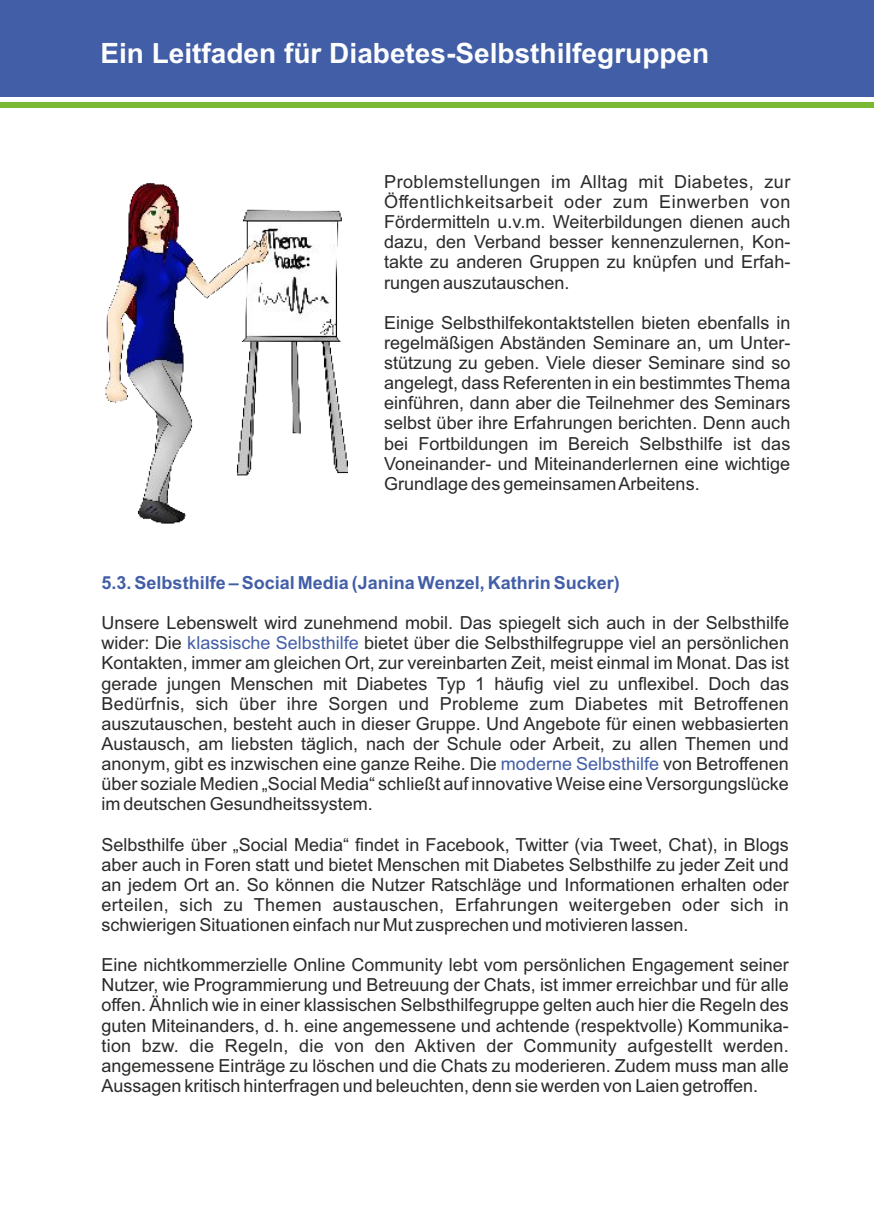
<style>
.page{position:relative;width:874px;height:1225px;background:#fff}
.page>*{position:absolute;margin:0;border:0;box-sizing:border-box;transform-origin:0 0}
.t1{font:700 28px "Arial";color:#fefefe}
.t2{font:18px/20.2px "Arial";color:#2b2a29;text-align:justify}
.t3{font:700 18px "Arial";color:#415ea7}
.s1{color:#415ea7}
</style>
<div class="page">
<div style="left:0;top:102px;width:873px;height:6px;background:#78b833"></div>
<div style="left:0;top:0;width:873px;height:97px;background:#415ea7"></div>
<img style="left:105px;top:183px;width:242px;height:341px">
<h1 class="t1" style="left:100px;top:43px;width:610px">Ein Leitfaden für Diabetes-Selbsthilfegruppen</h1>
<p class="t2" style="left:384px;top:173px;width:407px">Problemstellungen im Alltag mit Diabetes, zur Öffentlichkeitsarbeit oder zum Einwerben von Fördermitteln u.v.m. Weiterbildungen dienen auch dazu, den Verband besser kennenzulernen, Kon&shy;takte zu anderen Gruppen zu knüpfen und Erfah&shy;rungen auszutauschen.</p>
<p class="t2" style="left:384px;top:314px;width:407px">Einige Selbsthilfekontaktstellen bieten ebenfalls in regelmäßigen Abständen Seminare an, um Unter&shy;stützung zu geben. Viele dieser Seminare sind so angelegt, dass Referenten in ein bestimmtes Thema einführen, dann aber die Teilnehmer des Seminars selbst über ihre Erfahrungen berichten. Denn auch bei Fortbildungen im Bereich Selbsthilfe ist das Voneinander- und Miteinanderlernen eine wichtige Grundlage des gemeinsamen Arbeitens.</p>
<p class="t3" style="left:101px;top:576px;width:519px">5.3. Selbsthilfe – Social Media (Janina Wenzel, Kathrin Sucker)</p>
<p class="t2" style="left:101px;top:614px;width:688px">Unsere Lebenswelt wird zunehmend mobil. Das spiegelt sich auch in der Selbsthilfe wider: Die <span class="s1">klassische Selbsthilfe</span> bietet über die Selbsthilfegruppe viel an persönlichen Kontakten, immer am gleichen Ort, zur vereinbarten Zeit, meist einmal im Monat. Das ist gerade jungen Menschen mit Diabetes Typ 1 häufig viel zu unflexibel. Doch das Bedürfnis, sich über ihre Sorgen und Probleme zum Diabetes mit Betroffenen auszutauschen, besteht auch in dieser Gruppe. Und Angebote für einen webbasierten Austausch, am liebsten täglich, nach der Schule oder Arbeit, zu allen Themen und anonym, gibt es inzwischen eine ganze Reihe. Die <span class="s1">moderne Selbsthilfe</span> von Betroffenen über soziale Medien „Social Media“ schließt auf innovative Weise eine Versorgungslücke im deutschen Gesundheitssystem.</p>
<p class="t2" style="left:101px;top:835px;width:688px">Selbsthilfe über „Social Media“ findet in Facebook, Twitter (via Tweet, Chat), in Blogs aber auch in Foren statt und bietet Menschen mit Diabetes Selbsthilfe zu jeder Zeit und an jedem Ort an. So können die Nutzer Ratschläge und Informationen erhalten oder erteilen, sich zu Themen austauschen, Erfahrungen weitergeben oder sich in schwierigen Situationen einfach nur Mut zusprechen und motivieren lassen.</p>
<p class="t2" style="left:101px;top:956px;width:688px">Eine nichtkommerzielle Online Community lebt vom persönlichen Engagement seiner Nutzer, wie Programmierung und Betreuung der Chats, ist immer erreichbar und für alle offen. Ähnlich wie in einer klassischen Selbsthilfegruppe gelten auch hier die Regeln des guten Miteinanders, d. h. eine angemessene und achtende (respektvolle) Kommunika&shy;tion bzw. die Regeln, die von den Aktiven der Community aufgestellt werden. angemessene Einträge zu löschen und die Chats zu moderieren. Zudem muss man alle Aussagen kritisch hinterfragen und beleuchten, denn sie werden von Laien getroffen.</p>
</div>
